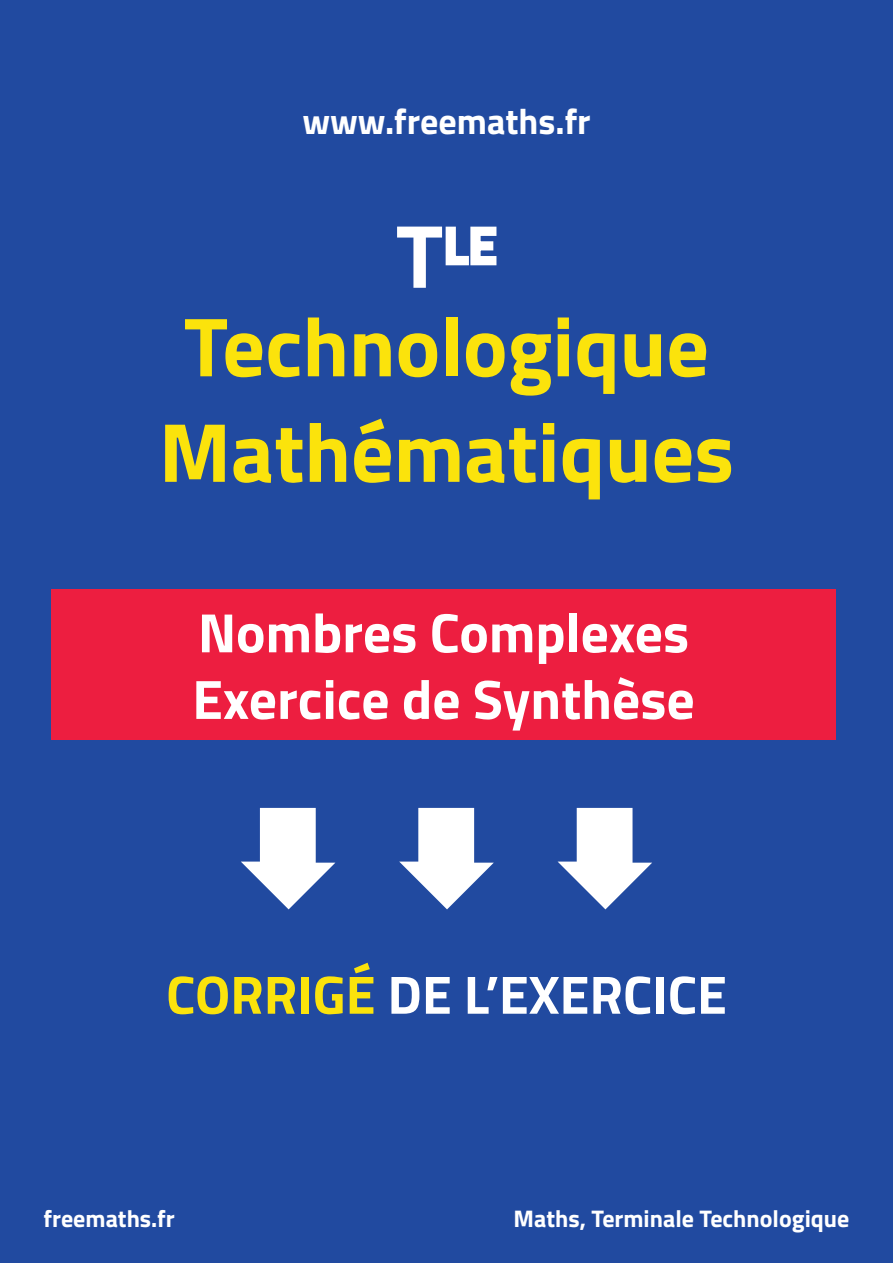
<style>
.page{position:relative;width:893px;height:1263px;background:#214aa0}
.page>*{position:absolute;margin:0;border:0;box-sizing:border-box;transform-origin:0 0}
.t1{font:700 84px/105.4px "Titillium";color:#fbe30c}
.t2{font:700 55.5px "Titillium";color:#fff}
.t3{font:700 54px "Titillium";color:#fff}
.t4{font:700 52.5px "Titillium";color:#fff}
.t5{font:700 36px "Titillium";color:#fff}
.t6{font:700 24px "Titillium";color:#fff}
.s1{font-size:90px}
.s2{color:#fbe30c}
</style>
<div class="page">
<svg style="left:445px;top:226px;width:52px;height:40px"></svg>
<svg style="left:241px;top:808px;width:94px;height:101px"></svg>
<svg style="left:399px;top:808px;width:95px;height:101px"></svg>
<svg style="left:558px;top:808px;width:94px;height:101px"></svg>
<div style="left:51px;top:589px;width:785px;height:151px;background:#ed1e40"></div>
<h3 class="t5" style="left:302px;top:94px;width:290px">www.freemaths.fr</h3>
<h3 class="t4" style="left:396px;top:205px;width:103px"><span class="s1">T</span>LE</h3>
<h1 class="t1" style="left:159px;top:290px;width:577px">Technologique<br>Mathématiques</h1>
<p class="t2" style="left:198px;top:590px;width:493px">Nombres Complexes</p>
<p class="t2" style="left:192px;top:657px;width:504px">Exercice de Synthèse</p>
<p class="t3" style="left:166px;top:953px;width:562px"><span class="s2">CORRIGÉ</span> DE L’EXERCICE</p>
<p class="t6" style="left:44px;top:1200px;width:133px">freemaths.fr</p>
<p class="t6" style="left:514px;top:1200px;width:337px">Maths, Terminale Technologique</p>
</div>
